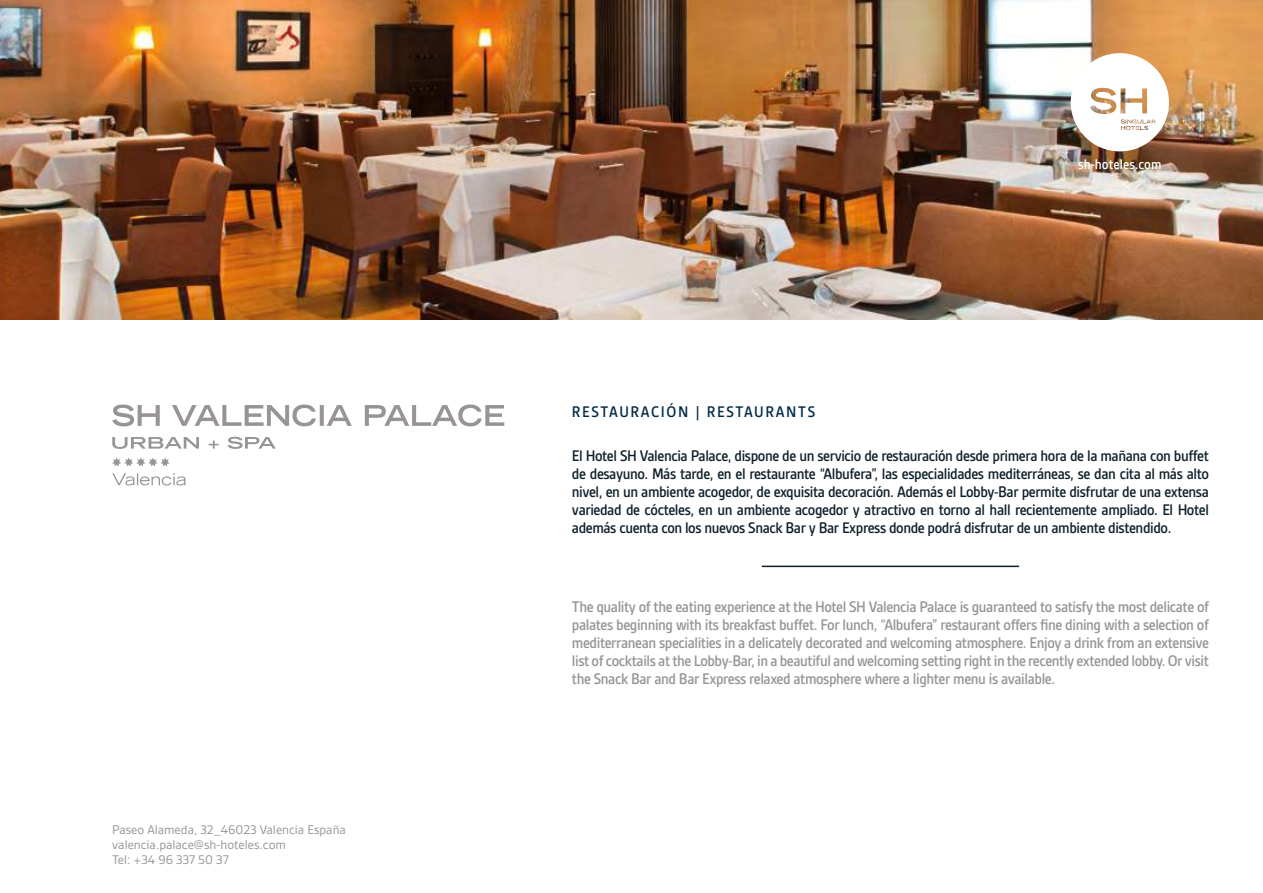
<style>
.page{position:relative;width:1263px;height:893px;background:#fff}
.page>*{position:absolute;margin:0;border:0;box-sizing:border-box;transform-origin:0 0}
.t1{font:500 16.5px/18px "Gesta Semi Cond";letter-spacing:-.025em;color:#989494;text-align:justify}
.t2{font:500 16.5px/18px "Gesta Semi Cond";letter-spacing:-.025em;color:#0e202b;text-align:justify}
.t3{font:500 16.5px "Gesta Semi Cond";letter-spacing:.1em;color:#002947}
.t4{font:500 15px "Gesta Semi Cond";color:#fff}
.t5{font:13.5px/15px "Gesta";color:#989494}
</style>
<div class="page">
<img style="left:0;top:0;width:1263px;height:319px">
<hr style="left:762px;top:566px;width:257px;height:1px;background:#0e202b">
<svg style="left:112px;top:458px;width:58px;height:8px"></svg>
<svg style="left:112px;top:473px;width:74px;height:12px"></svg>
<svg style="left:112px;top:437px;width:164px;height:12px"></svg>
<svg style="left:112px;top:404px;width:392px;height:22px"></svg>
<svg style="left:1071px;top:53px;width:98px;height:98px"></svg>
<p class="t5" style="left:112px;top:822px;width:235px">Paseo Alameda, 32_46023 Valencia España valencia.palace@sh-hoteles.com<br>Tel: +34 96 337 50 37</p>
<p class="t3" style="left:572px;top:402px;width:245px">RESTAURACIÓN | RESTAURANTS</p>
<p class="t4" style="left:1078px;top:155px;width:85px">sh-hoteles.com</p>
<p class="t2" style="left:572px;top:446px;width:638px">El Hotel SH Valencia Palace, dispone de un servicio de restauración desde primera hora de la mañana con buffet de desayuno. Más tarde, en el restaurante “Albufera”, las especialidades mediterráneas, se dan cita al más alto nivel, en un ambiente acogedor, de exquisita decoración. Además el Lobby-Bar permite disfrutar de una extensa variedad de cócteles, en un ambiente acogedor y atractivo en torno al hall recientemente ampliado. El Hotel además cuenta con los nuevos Snack Bar y Bar Express donde podrá disfrutar de un ambiente distendido.</p>
<p class="t1" style="left:572px;top:598px;width:639px">The quality of the eating experience at the Hotel SH Valencia Palace is guaranteed to satisfy the most delicate of palates beginning with its breakfast buffet. For lunch, “Albufera” restaurant offers fine dining with a selection of mediterranean specialities in a delicately decorated and welcoming atmosphere. Enjoy a drink from an extensive list of cocktails at the Lobby-Bar, in a beautiful and welcoming setting right in the recently extended lobby. Or visit the Snack Bar and Bar Express relaxed atmosphere where a lighter menu is available.</p>
</div>
